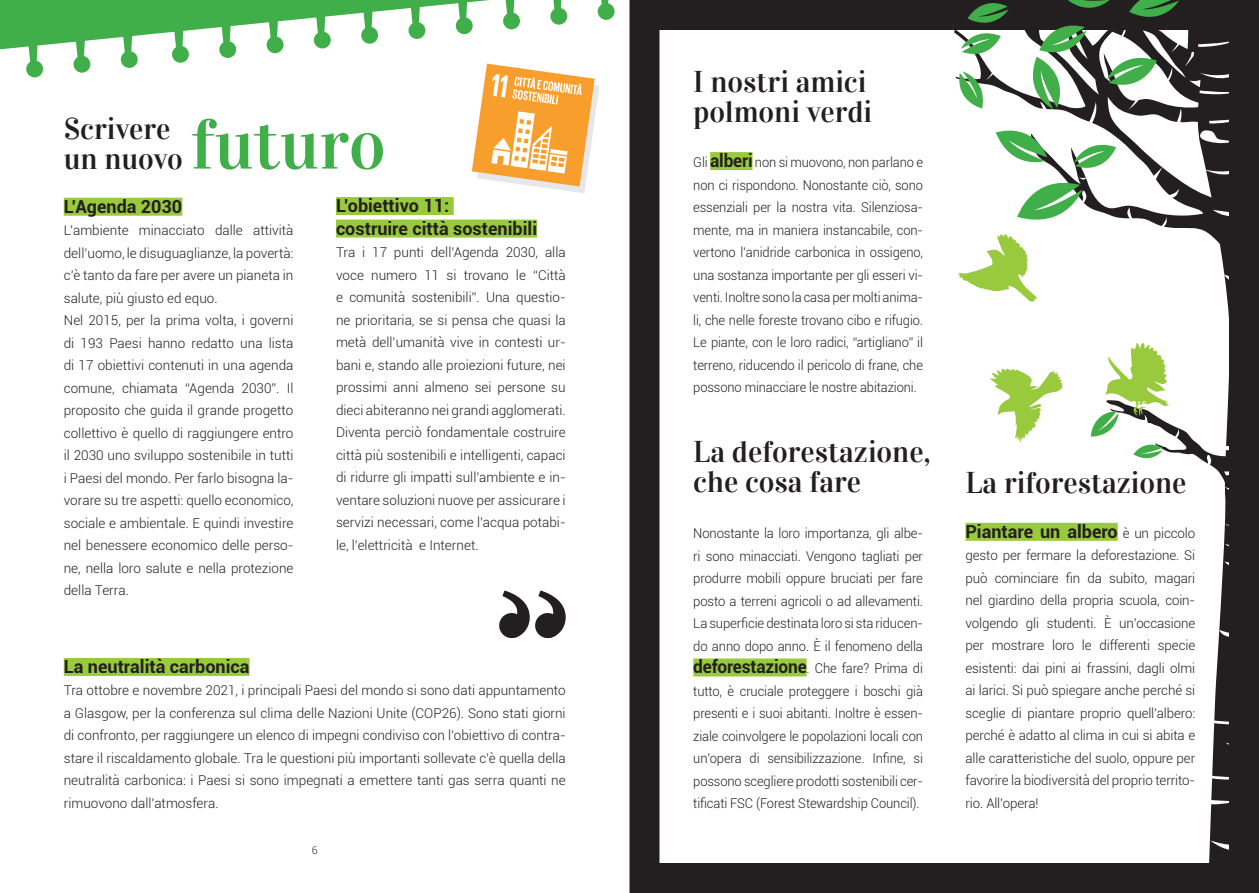
<style>
.page{position:relative;width:1259px;height:893px;background:#fff}
.page>*{position:absolute;margin:0;border:0;box-sizing:border-box;transform-origin:0 0}
.t1{font:70.5px "Vidaloka";color:#40ae49}
.t2{font:30px/30px "Vidaloka";color:#231f20}
.t3{font:700 18px/22.5px "Roboto";color:#231f20}
.t4{font:300 13.5px/22.5px "Roboto";color:#231f20;text-align:justify}
.t5{font:300 13.5px/22.5px "Roboto";color:#231f20;text-align:justify;scale:.96 1}
.t6{font:300 10.5px "Roboto";color:#231f20}
.s1{font-weight:700;font-size:18px}
.s2{font-weight:300;font-size:13.5px}
</style>
<div class="page">
<div style="left:0;top:0;width:149px;height:34px;background:#40ae49"></div>
<svg style="left:0;top:34px;width:149px;height:182px"></svg>
<svg style="left:149px;top:0;width:466px;height:238px"></svg>
<div style="left:710px;top:152px;width:42px;height:18px;background:#99ca3e"></div>
<div style="left:693px;top:658px;width:113px;height:18px;background:#99ca3e"></div>
<div style="left:629px;top:0;width:630px;height:893px;border:30px solid #231f20"></div>
<div style="left:64px;top:198px;width:118px;height:18px;background:#99ca3e"></div>
<div style="left:336px;top:197px;width:118px;height:18px;background:#99ca3e"></div>
<div style="left:336px;top:220px;width:201px;height:18px;background:#99ca3e"></div>
<div style="left:64px;top:658px;width:185px;height:18px;background:#99ca3e"></div>
<svg style="left:472px;top:64px;width:127px;height:129px"></svg>
<svg style="left:946px;top:0;width:313px;height:863px"></svg>
<svg style="left:960px;top:0;width:48px;height:61px"></svg>
<svg style="left:955px;top:71px;width:32px;height:37px"></svg>
<svg style="left:1022px;top:0;width:157px;height:109px"></svg>
<svg style="left:957px;top:120px;width:159px;height:182px"></svg>
<svg style="left:1090px;top:343px;width:78px;height:122px"></svg>
<svg style="left:990px;top:368px;width:73px;height:74px"></svg>
<svg style="left:499px;top:613px;width:25px;height:25px"></svg>
<svg style="left:502px;top:590px;width:28px;height:48px"></svg>
<svg style="left:535px;top:613px;width:25px;height:25px"></svg>
<svg style="left:538px;top:590px;width:28px;height:48px"></svg>
<h2 class="t2" style="left:64px;top:114px;width:121px">Scrivere un nuovo</h2>
<h3 class="t3" style="left:64px;top:194px;width:120px">L’Agenda 2030</h3>
<p class="t4" style="left:64px;top:219px;width:231px;text-align:left">L’ambiente minacciato dalle attività dell’uomo, le disuguaglianze, la povertà: c’è tanto da fare per avere un pianeta in salute, più giusto ed equo.<br>Nel 2015, per la prima volta, i governi di 193 Paesi hanno redatto una lista di 17 obiettivi contenuti in una agenda comune, chiamata “Agenda 2030”. Il proposito che guida il grande progetto collettivo è quello di raggiungere entro il 2030 uno sviluppo sostenibile in tutti i Paesi del mondo. Per farlo bisogna la&shy;vorare su tre aspetti: quello economico, sociale e ambientale. E quindi investire nel benessere economico delle perso&shy;ne, nella loro salute e nella protezione della Terra.</p>
<h1 class="t1" style="left:191px;top:102px;width:196px">futuro</h1>
<h3 class="t3" style="left:336px;top:194px;width:203px">L’obiettivo 11:<br>costruire città sostenibili</h3>
<p class="t4" style="left:336px;top:241px;width:231px">Tra i 17 punti dell’Agenda 2030, alla voce numero 11 si trovano le “Città e comunità sostenibili”. Una questio&shy;ne prioritaria, se si pensa che quasi la metà dell’umanità vive in contesti ur&shy;bani e, stando alle proiezioni future, nei prossimi anni almeno sei persone su dieci abiteranno nei grandi agglomerati.<br>Diventa perciò fondamentale costruire città più sostenibili e intelligenti, capaci di ridurre gli impatti sull’ambiente e in&shy;ventare soluzioni nuove per assicurare i servizi necessari, come l’acqua potabi&shy;le, l’elettricità e Internet.</p>
<h3 class="t3" style="left:64px;top:655px;width:187px">La neutralità carbonica</h3>
<p class="t4" style="left:64px;top:679px;width:503px">Tra ottobre e novembre 2021, i principali Paesi del mondo si sono dati appuntamento a Glasgow, per la conferenza sul clima delle Nazioni Unite (COP26). Sono stati giorni di confronto, per raggiungere un elenco di impegni condiviso con l’obiettivo di contra&shy;stare il riscaldamento globale. Tra le questioni più importanti sollevate c’è quella della neutralità carbonica: i Paesi si sono impegnati a emettere tanti gas serra quanti ne rimuovono dall’atmosfera.</p>
<p class="t6" style="left:312px;top:843px;width:7px">6</p>
<h2 class="t2" style="left:693px;top:67px;width:180px">I nostri amici polmoni verdi</h2>
<p class="t5" style="left:693px;top:151px;width:241px">Gli <span class="s1">alberi</span> non si muovono, non parlano e non ci rispondono. Nonostante ciò, sono essenziali per la nostra vita. Silenziosa&shy;mente, ma in maniera instancabile, con&shy;vertono l’anidride carbonica in ossigeno, una sostanza importante per gli esseri vi&shy;venti. Inoltre sono la casa per molti anima&shy;li, che nelle foreste trovano cibo e rifugio.<br>Le piante, con le loro radici, “artigliano” il terreno, riducendo il pericolo di frane, che possono minacciare le nostre abitazioni.</p>
<h2 class="t2" style="left:693px;top:437px;width:239px">La deforestazione, che cosa fare</h2>
<p class="t4" style="left:693px;top:522px;width:231px">Nonostante la loro importanza, gli albe&shy;ri sono minacciati. Vengono tagliati per produrre mobili oppure bruciati per fare posto a terreni agricoli o ad allevamenti.<br>La superficie destinata loro si sta riducen&shy;do anno dopo anno. È il fenomeno della <span class="s1">deforestazione</span>. Che fare? Prima di tutto, è cruciale proteggere i boschi già presenti e i suoi abitanti. Inoltre è essen&shy;ziale coinvolgere le popolazioni locali con un’opera di sensibilizzazione. Infine, si possono scegliere prodotti sostenibili cer&shy;tificati FSC (Forest Stewardship Council).</p>
<h2 class="t2" style="left:965px;top:468px;width:223px">La riforestazione</h2>
<h3 class="t3" style="left:965px;top:519px;width:231px">Piantare un albero <span class="s2">è un piccolo</span></h3>
<p class="t4" style="left:965px;top:544px;width:231px">gesto per fermare la deforestazione. Si può cominciare fin da subito, magari nel giardino della propria scuola, coin&shy;volgendo gli studenti. È un’occasione per mostrare loro le differenti specie esistenti: dai pini ai frassini, dagli olmi ai larici. Si può spiegare anche perché si sceglie di piantare proprio quell’albero: perché è adatto al clima in cui si abita e alle caratteristiche del suolo, oppure per favorire la biodiversità del proprio territo&shy;rio. All’opera!</p>
</div>
